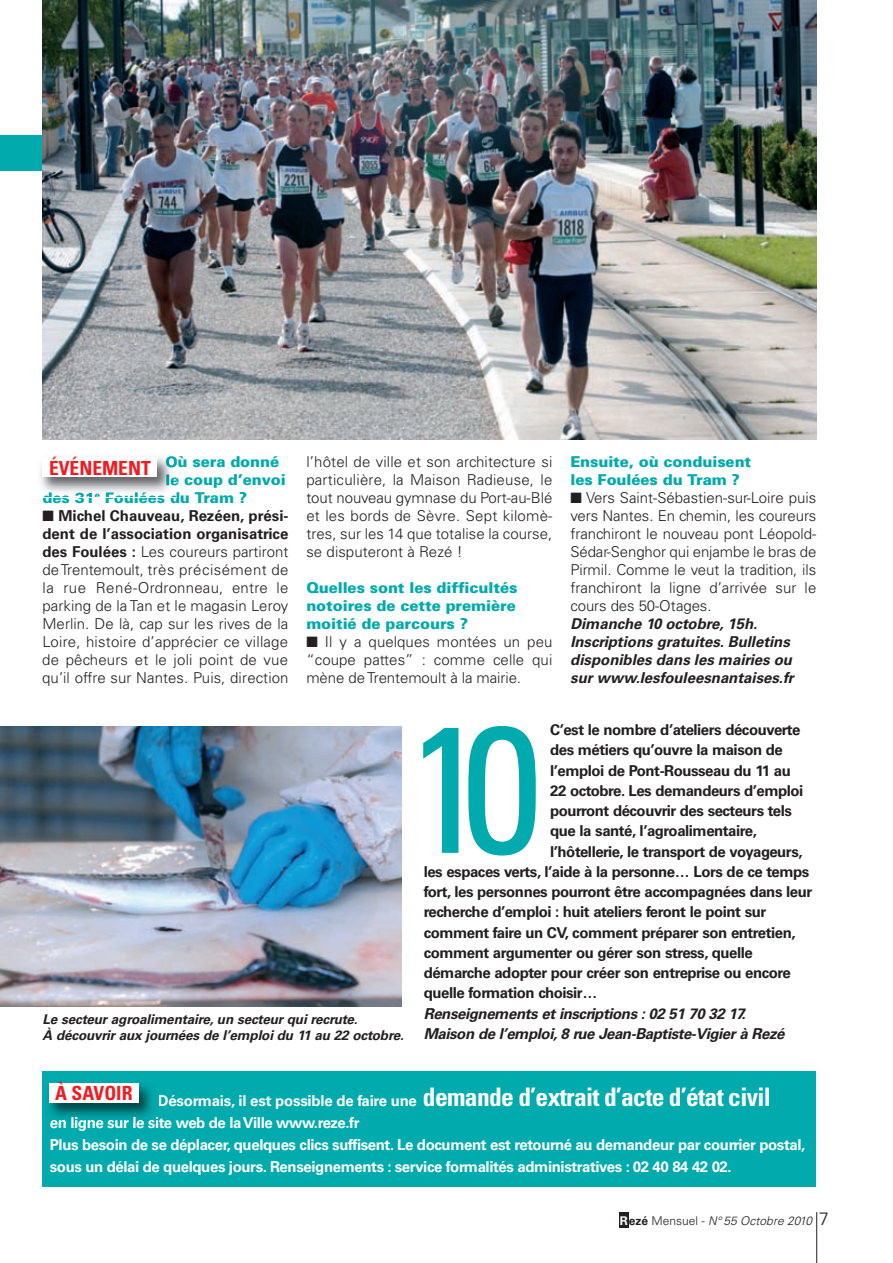
<style>
.page{position:relative;width:893px;height:1263px;background:#fff}
.page>*{position:absolute;margin:0;border:0;box-sizing:border-box;transform-origin:0 0}
.t1{font:condensed 180px "Univers";color:#00aaad}
.t2{font:700 condensed 19.5px "Univers";color:#ee1d23}
.t3{font:300 15px/18px "Univers";letter-spacing:.005em;color:#231f20;text-align:justify}
.t4{font:700 15px "Univers";letter-spacing:-.03em;color:#231f20}
.t5{font:700 15px/22.2px "Univers";letter-spacing:-.025em;color:#fff}
.t6{font:900 15px/18px "Univers";letter-spacing:-.005em;color:#00aaad;text-align:justify}
.t7{font:italic 700 15px/18px "Univers";letter-spacing:-.005em;color:#231f20}
.t8{font:italic 700 15px/20.2px "Univers";letter-spacing:-.025em;color:#231f20}
.t9{font:italic 700 13.5px/16.2px "Univers";letter-spacing:-.01em;color:#231f20}
.t10{font:italic 300 12px "Univers";letter-spacing:.005em;color:#231f20}
.s1{font-weight:700}
.s2{font-stretch:condensed;font-size:25.5px}
.s3{font-weight:700;font-style:normal;color:#fff}
.s4{font-weight:700;font-style:normal}
.s5{font-style:normal}
.s6{font-style:normal;font-size:18px}
</style>
<div class="page">
<div style="left:0;top:136px;width:816px;height:35px;background:#00aaad"></div>
<img style="left:43px;top:0;width:773px;height:440px">
<img style="left:0;top:726px;width:401px;height:280px">
<hr style="left:816px;top:1212px;width:1px;height:51px;background:#231f20">
<div style="left:619px;top:1212px;width:9px;height:15px;background:#231f20"></div>
<div style="left:43px;top:1071px;width:773px;height:115px;background:#00aaad"></div>
<img style="left:40px;top:457px;width:137px;height:40px">
<svg style="left:166px;top:456px;width:11px;height:11px"></svg>
<svg style="left:166px;top:474px;width:11px;height:11px"></svg>
<img style="left:44px;top:492px;width:48px;height:5px">
<svg style="left:95px;top:494px;width:5px;height:3px"></svg>
<img style="left:106px;top:492px;width:71px;height:5px">
<div style="left:43px;top:457px;width:114px;height:20px;background:#fff"></div>
<img style="left:49px;top:1084px;width:103px;height:39px">
<img style="left:51px;top:1117px;width:107px;height:6px">
<div style="left:49px;top:1083px;width:90px;height:20px;background:#fff"></div>
<h2 class="t2" style="left:49px;top:460px;width:103px">ÉVÉNEMENT</h2>
<p class="t6" style="left:165px;top:454px;width:116px">Où sera donné</p>
<p class="t6" style="left:165px;top:472px;width:122px">le coup d’envoi</p>
<p class="t6" style="left:43px;top:490px;width:206px">des 31<sup>e</sup> Foulées du Tram ?</p>
<p class="t3" style="left:42px;top:508px;width:248px">■ <span class="s1">Michel Chauveau, Rezéen, prési&shy;dent de l’association organisatrice des Foulées :</span> Les coureurs partiront de Trentemoult, très précisément de la rue René-Ordronneau, entre le parking de la Tan et le magasin Leroy Merlin. De là, cap sur les rives de la Loire, histoire d’apprécier ce village de pêcheurs et le joli point de vue qu’il offre sur Nantes. Puis, direction</p>
<p class="t3" style="left:306px;top:454px;width:248px">l’hôtel de ville et son architecture si particulière, la Maison Radieuse, le tout nouveau gymnase du Port-au-Blé et les bords de Sèvre. Sept kilomè&shy;tres, sur les 14 que totalise la course, se disputeront à Rezé !</p>
<p class="t6" style="left:306px;top:580px;width:213px">Quelles sont les difficultés notoires de cette première moitié de parcours ?</p>
<p class="t3" style="left:306px;top:634px;width:247px">■ Il y a quelques montées un peu “coupe pattes” : comme celle qui mène de Trentemoult à la mairie.</p>
<p class="t6" style="left:570px;top:454px;width:182px">Ensuite, où conduisent les Foulées du Tram ?</p>
<p class="t3" style="left:570px;top:490px;width:248px">■ Vers Saint-Sébastien-sur-Loire puis vers Nantes. En chemin, les coureurs franchiront le nouveau pont Léopold-Sédar-Senghor qui enjambe le bras de Pirmil. Comme le veut la tradition, ils franchiront la ligne d’arrivée sur le cours des 50-Otages.</p>
<p class="t7" style="left:570px;top:616px;width:225px">Dimanche 10 octobre, 15h.<br>Inscriptions gratuites. Bulletins disponibles dans les mairies ou sur www.lesfouleesnantaises.fr</p>
<p class="t9" style="left:43px;top:1012px;width:363px">Le secteur agroalimentaire, un secteur qui recrute.<br>À découvrir aux journées de l’emploi du 11 au 22 octobre.</p>
<p class="t4" style="left:550px;top:724px;width:252px">C’est le nombre d’ateliers découverte</p>
<p class="t4" style="left:550px;top:744px;width:234px">des métiers qu’ouvre la maison de</p>
<p class="t4" style="left:550px;top:765px;width:242px">l’emploi de Pont-Rousseau du 11 au</p>
<p class="t4" style="left:550px;top:785px;width:255px">22 octobre. Les demandeurs d’emploi</p>
<p class="t4" style="left:550px;top:805px;width:243px">pourront découvrir des secteurs tels</p>
<p class="t4" style="left:550px;top:825px;width:208px">que la santé, l’agroalimentaire,</p>
<p class="t4" style="left:550px;top:846px;width:254px">l’hôtellerie, le transport de voyageurs,</p>
<p class="t4" style="left:424px;top:866px;width:387px">les espaces verts, l’aide à la personne… Lors de ce temps</p>
<p class="t4" style="left:424px;top:886px;width:390px">fort, les personnes pourront être accompagnées dans leur</p>
<p class="t4" style="left:424px;top:906px;width:344px">recherche d’emploi : huit ateliers feront le point sur</p>
<p class="t4" style="left:424px;top:927px;width:373px">comment faire un CV, comment préparer son entretien,</p>
<p class="t4" style="left:424px;top:947px;width:331px">comment argumenter ou gérer son stress, quelle</p>
<p class="t4" style="left:424px;top:967px;width:369px">démarche adopter pour créer son entreprise ou encore</p>
<p class="t4" style="left:424px;top:987px;width:175px">quelle formation choisir…</p>
<p class="t8" style="left:424px;top:1004px;width:362px">Renseignements et inscriptions : 02 51 70 32 17.<br>Maison de l’emploi, 8 rue Jean-Baptiste-Vigier à Rezé</p>
<h1 class="t1" style="left:406px;top:723px;width:137px">10</h1>
<h2 class="t2" style="left:55px;top:1086px;width:79px">À SAVOIR</h2>
<p class="t5" style="left:50px;top:1090px;width:757px;text-indent:108px">Désormais, il est possible de faire une <span class="s2">demande d’extrait d’acte d’état civil<br></span>en ligne sur le site web de la Ville www.reze.fr<br>Plus besoin de se déplacer, quelques clics suffisent. Le document est retourné au demandeur par courrier postal, sous un délai de quelques jours. Renseignements : service formalités administratives : 02 40 84 42 02.</p>
<p class="t10" style="left:620px;top:1217px;width:210px"><span class="s3">R</span><span class="s4">ezé</span> <span class="s5">Mensuel -</span> N° 55 Octobre 2010 <span class="s6">7</span></p>
</div>
